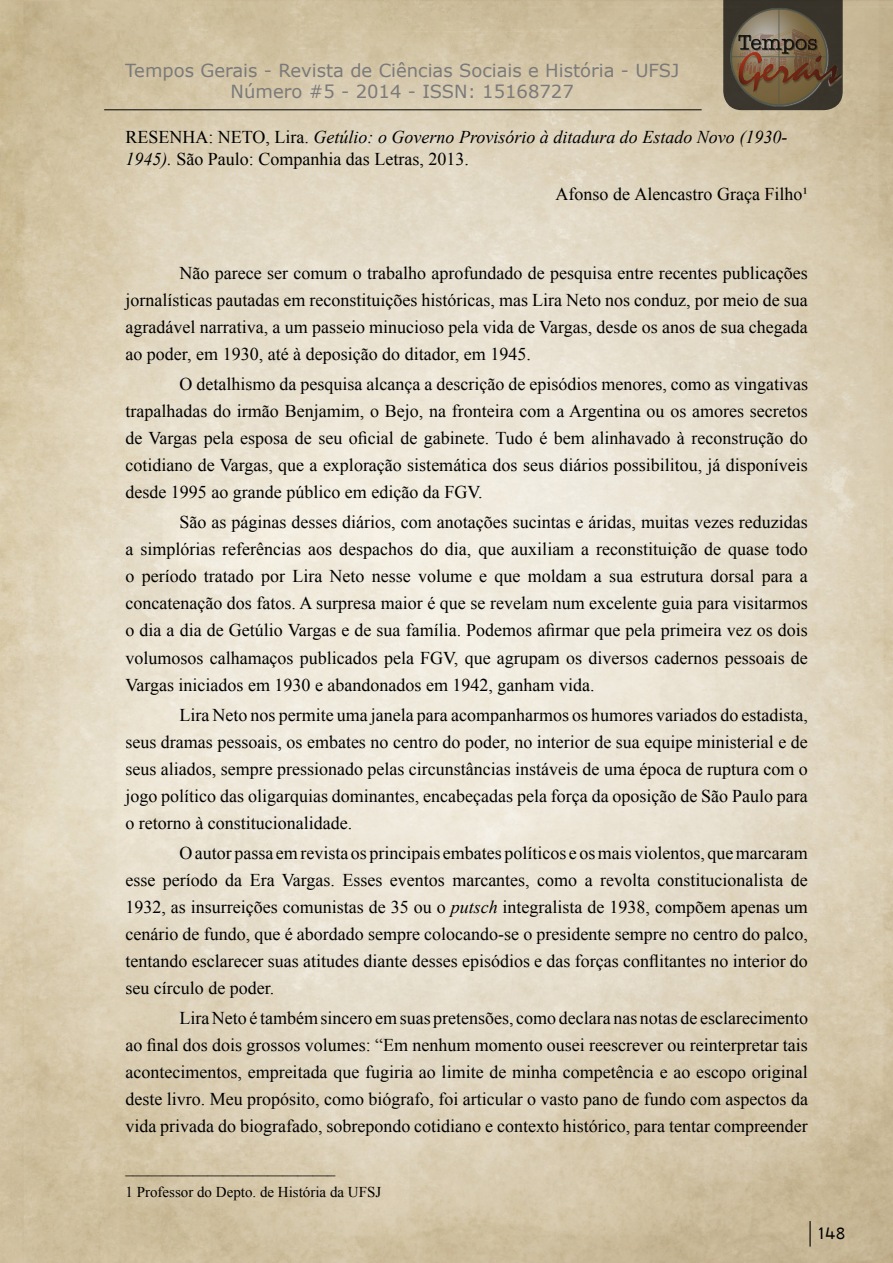
<style>
.page{position:relative;width:893px;height:1263px;background:#fff}
.page>*{position:absolute;margin:0;border:0;box-sizing:border-box;transform-origin:0 0}
.t1{font:18px/27px "Times New Roman";color:#000;text-align:justify}
.t2{font:italic 18px/22.5px "Times New Roman";color:#000}
.t3{font:18px/21.6px "Verdana";color:#7a7a7a;text-align:center}
.t4{font:18px "Raavi";color:#000}
.t5{font:15px "Times New Roman";color:#000}
.s1{font-style:normal}
.s2{font-style:italic}
</style>
<div class="page">
<img style="left:0;top:0;width:893px;height:1263px">
<hr style="left:104px;top:109px;width:598px;height:1px;background:#000">
<svg style="left:723px;top:0;width:120px;height:110px"></svg>
<img style="left:724px;top:4px;width:169px;height:106px">
<hr style="left:809px;top:1221px;width:2px;height:25px;background:#000">
<p class="t3" style="left:125px;top:59px;width:556px">Tempos Gerais - Revista de Ciências Sociais e História - UFSJ<br>Número #5 - 2014 - ISSN: 15168727</p>
<p class="t2" style="left:125px;top:125px;width:663px"><span class="s1">RESENHA: NETO, Lira.</span> Getúlio: o Governo Provisório à ditadura do Estado Novo (1930-<br>1945). <span class="s1">São Paulo: Companhia das Letras, 2013.</span></p>
<p class="t1" style="left:556px;top:180px;width:254px">Afonso de Alencastro Graça Filho¹</p>
<p class="t1" style="left:125px;top:259px;width:684px;text-indent:54px">Não parece ser comum o trabalho aprofundado de pesquisa entre recentes publicações jornalísticas pautadas em reconstituições históricas, mas Lira Neto nos conduz, por meio de sua agradável narrativa, a um passeio minucioso pela vida de Vargas, desde os anos de sua chegada ao poder, em 1930, até à deposição do ditador, em 1945.</p>
<p class="t1" style="left:125px;top:370px;width:684px;text-indent:54px">O detalhismo da pesquisa alcança a descrição de episódios menores, como as vingativas trapalhadas do irmão Benjamim, o Bejo, na fronteira com a Argentina ou os amores secretos de Vargas pela esposa de seu oficial de gabinete. Tudo é bem alinhavado à reconstrução do cotidiano de Vargas, que a exploração sistemática dos seus diários possibilitou, já disponíveis desde 1995 ao grande público em edição da FGV.</p>
<p class="t1" style="left:125px;top:508px;width:684px;text-indent:54px">São as páginas desses diários, com anotações sucintas e áridas, muitas vezes reduzidas a simplórias referências aos despachos do dia, que auxiliam a reconstituição de quase todo o período tratado por Lira Neto nesse volume e que moldam a sua estrutura dorsal para a concatenação dos fatos. A surpresa maior é que se revelam num excelente guia para visitarmos o dia a dia de Getúlio Vargas e de sua família. Podemos afirmar que pela primeira vez os dois volumosos calhamaços publicados pela FGV, que agrupam os diversos cadernos pessoais de Vargas iniciados em 1930 e abandonados em 1942, ganham vida.</p>
<p class="t1" style="left:125px;top:700px;width:684px;text-indent:54px">Lira Neto nos permite uma janela para acompanharmos os humores variados do estadista, seus dramas pessoais, os embates no centro do poder, no interior de sua equipe ministerial e de seus aliados, sempre pressionado pelas circunstâncias instáveis de uma época de ruptura com o jogo político das oligarquias dominantes, encabeçadas pela força da oposição de São Paulo para o retorno à constitucionalidade.</p>
<p class="t1" style="left:125px;top:838px;width:684px;text-indent:54px">O autor passa em revista os principais embates políticos e os mais violentos, que marcaram esse período da Era Vargas. Esses eventos marcantes, como a revolta constitucionalista de 1932, as insurreições comunistas de 35 ou o <span class="s2">putsch</span> integralista de 1938, compõem apenas um cenário de fundo, que é abordado sempre colocando-se o presidente sempre no centro do palco, tentando esclarecer suas atitudes diante desses episódios e das forças conflitantes no interior do seu círculo de poder.</p>
<p class="t1" style="left:125px;top:1003px;width:684px;text-indent:54px">Lira Neto é também sincero em suas pretensões, como declara nas notas de esclarecimento ao final dos dois grossos volumes: “Em nenhum momento ousei reescrever ou reinterpretar tais acontecimentos, empreitada que fugiria ao limite de minha competência e ao escopo original deste livro. Meu propósito, como biógrafo, foi articular o vasto pano de fundo com aspectos da vida privada do biografado, sobrepondo cotidiano e contexto histórico, para tentar compreender</p>
<p class="t5" style="left:125px;top:1158px;width:212px">____________________________</p>
<p class="t5" style="left:125px;top:1182px;width:257px">1 Professor do Depto. de História da UFSJ</p>
<p class="t4" style="left:817px;top:1222px;width:30px">148</p>
</div>
